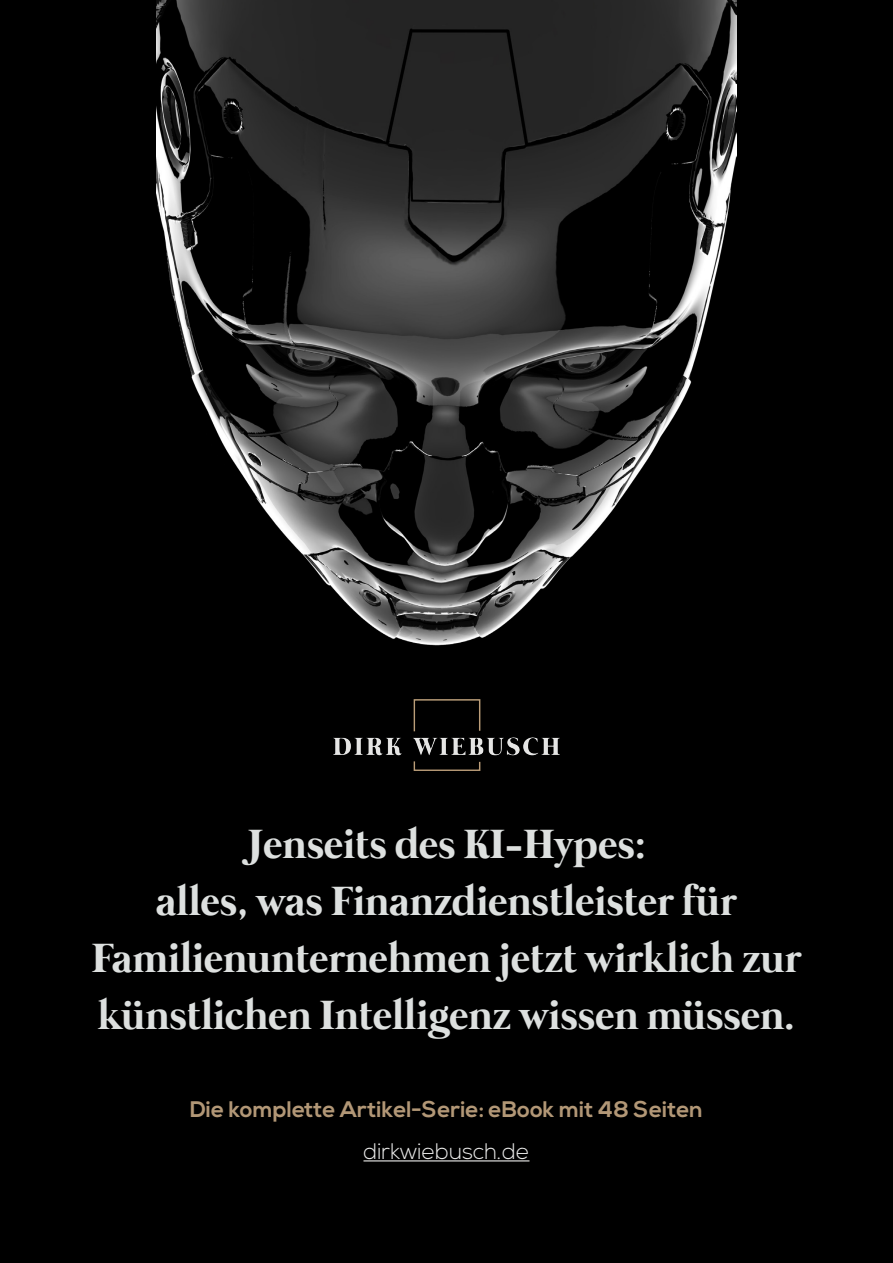
<style>
.page{position:relative;width:893px;height:1263px;background:#fff}
.page>*{position:absolute;margin:0;border:0;box-sizing:border-box;transform-origin:0 0}
.t1{font:700 42px/57px "Mermaid";color:#dde0df}
.t2{font:700 22.5px "Nexa";color:#b29776}
.t3{font:300 22.5px "Nexa";color:#ebebea}
</style>
<div class="page">
<div style="left:0;top:0;width:437px;height:1263px;background:#000"></div>
<div style="left:437px;top:0;width:456px;height:1263px;background:#000"></div>
<img style="left:157px;top:0;width:579px;height:820px">
<hr style="left:363px;top:1160px;width:166px;height:1px;background:#ebebea">
<img style="left:334px;top:699px;width:225px;height:72px">
<p class="t1" style="left:247px;top:818px;width:400px">Jenseits des KI-Hypes:</p>
<p class="t1" style="left:156px;top:875px;width:582px">alles, was Finanzdienstleister für</p>
<p class="t1" style="left:92px;top:932px;width:711px">Familienunternehmen jetzt wirklich zur künstlichen Intelligenz wissen müssen.</p>
<p class="t2" style="left:190px;top:1096px;width:514px">Die komplette Artikel-Serie: eBook mit 48 Seiten</p>
<p class="t3" style="left:363px;top:1138px;width:167px">dirkwiebusch.de</p>
</div>
